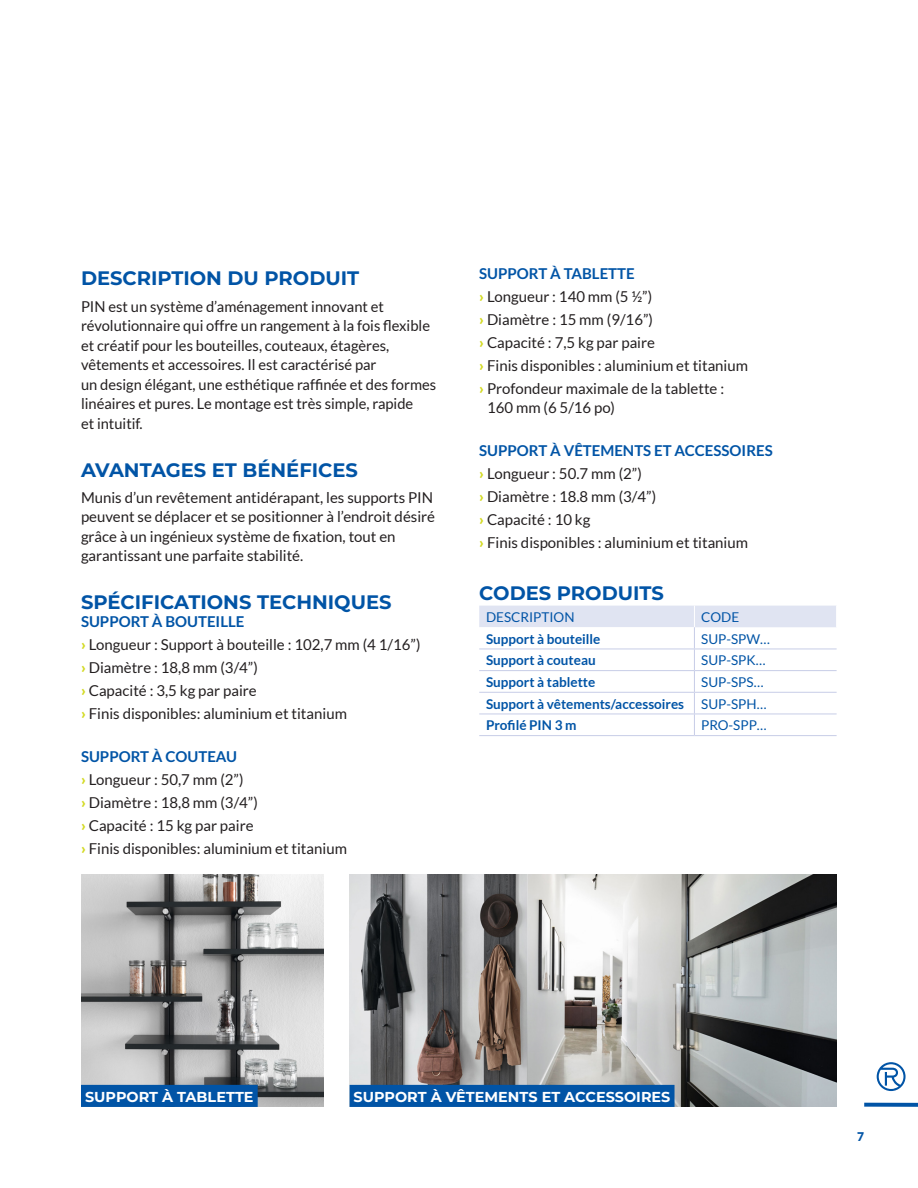
<style>
.page{position:relative;width:918px;height:1188px;background:#fff}
.page>*{position:absolute;margin:0;border:0;box-sizing:border-box;transform-origin:0 0}
.t1{font:700 19.5px "Montserrat";color:#0154a6}
.t2{font:15px/23px "Lato";color:#231f20}
.t3{font:700 14.4px "Montserrat";color:#fff}
.t4{font:700 13.5px "Lato";color:#0154a6}
.t5{font:13.5px "Lato";color:#0154a6}
.t6{font:900 12px "Lato";color:#0154a6}
.s1{font-weight:700;color:#0154a6}
.s2{font-weight:900;color:#d3da24}
</style>
<div class="page">
<svg style="left:864px;top:1103px;width:54px;height:4px"></svg>
<svg style="left:877px;top:1062px;width:29px;height:29px"></svg>
<svg style="left:479px;top:606px;width:358px;height:129px"></svg>
<hr style="left:479px;top:692px;width:215px;height:1px;background:#c7cde7">
<hr style="left:694px;top:692px;width:143px;height:1px;background:#c7cde7">
<hr style="left:479px;top:714px;width:215px;height:1px;background:#c7cde7">
<hr style="left:694px;top:714px;width:143px;height:1px;background:#c7cde7">
<hr style="left:479px;top:735px;width:215px;height:1px;background:#c7cde7">
<hr style="left:694px;top:735px;width:143px;height:1px;background:#c7cde7">
<img style="left:81px;top:875px;width:242px;height:232px">
<img style="left:350px;top:875px;width:487px;height:232px">
<div style="left:81px;top:1085px;width:177px;height:22px;background:#0154a6"></div>
<div style="left:350px;top:1085px;width:325px;height:22px;background:#0154a6"></div>
<h1 class="t1" style="left:81px;top:264px;width:280px">DESCRIPTION DU PRODUIT</h1>
<p class="t2" style="left:81px;top:296px;width:357px;line-height:19.5px">PIN est un système d’aménagement innovant et révolutionnaire qui offre un rangement à la fois flexible et créatif pour les bouteilles, couteaux, étagères, vêtements et accessoires. Il est caractérisé par<br>un design élégant, une esthétique raffinée et des formes linéaires et pures. Le montage est très simple, rapide<br>et intuitif.</p>
<h1 class="t1" style="left:81px;top:456px;width:279px">AVANTAGES ET BÉNÉFICES</h1>
<p class="t2" style="left:81px;top:488px;width:356px;line-height:19.5px">Munis d’un revêtement antidérapant, les supports PIN peuvent se déplacer et se positionner à l’endroit désiré grâce à un ingénieux système de fixation, tout en garantissant une parfaite stabilité.</p>
<h1 class="t1" style="left:81px;top:588px;width:312px">SPÉCIFICATIONS TECHNIQUES</h1>
<p class="t2" style="left:81px;top:610px;width:341px"><span class="s1">SUPPORT À BOUTEILLE<br></span><span class="s2">›</span> Longueur : Support à bouteille : 102,7 mm (4 1/16”) <span class="s2">›</span> Diamètre : 18,8 mm (3/4”)<br><span class="s2">›</span> Capacité : 3,5 kg par paire<br><span class="s2">›</span> Finis disponibles: aluminium et titanium</p>
<p class="t2" style="left:81px;top:745px;width:267px"><span class="s1">SUPPORT À COUTEAU<br></span><span class="s2">›</span> Longueur : 50,7 mm (2”)<br><span class="s2">›</span> Diamètre : 18,8 mm (3/4”)<br><span class="s2">›</span> Capacité : 15 kg par paire<br><span class="s2">›</span> Finis disponibles: aluminium et titanium</p>
<p class="t2" style="left:479px;top:261px;width:270px"><span class="s1">SUPPORT À TABLETTE<br></span><span class="s2">›</span> Longueur : 140 mm (5 ½”)<br><span class="s2">›</span> Diamètre : 15 mm (9/16”)<br><span class="s2">›</span> Capacité : 7,5 kg par paire<br><span class="s2">›</span> Finis disponibles : aluminium et titanium <span class="s2">›</span> Profondeur maximale de la tablette :</p>
<p class="t2" style="left:487px;top:396px;width:130px">160 mm (6 5/16 po)</p>
<p class="t2" style="left:479px;top:439px;width:295px"><span class="s1">SUPPORT À VÊTEMENTS ET ACCESSOIRES </span><span class="s2">›</span> Longueur : 50.7 mm (2”)<br><span class="s2">›</span> Diamètre : 18.8 mm (3/4”)<br><span class="s2">›</span> Capacité : 10 kg<br><span class="s2">›</span> Finis disponibles : aluminium et titanium</p>
<h1 class="t1" style="left:479px;top:579px;width:186px">CODES PRODUITS</h1>
<p class="t5" style="left:486px;top:609px;width:90px">DESCRIPTION</p>
<p class="t5" style="left:701px;top:609px;width:40px">CODE</p>
<p class="t4" style="left:486px;top:631px;width:116px">Support à bouteille</p>
<p class="t5" style="left:701px;top:631px;width:70px">SUP-SPW…</p>
<p class="t4" style="left:486px;top:653px;width:111px">Support à couteau</p>
<p class="t5" style="left:701px;top:653px;width:66px">SUP-SPK…</p>
<p class="t4" style="left:486px;top:674px;width:111px">Support à tablette</p>
<p class="t5" style="left:701px;top:674px;width:64px">SUP-SPS…</p>
<p class="t4" style="left:486px;top:696px;width:200px">Support à vêtements/accessoires</p>
<p class="t5" style="left:701px;top:696px;width:67px">SUP-SPH…</p>
<p class="t4" style="left:486px;top:718px;width:92px">Profilé PIN 3 m</p>
<p class="t5" style="left:701px;top:718px;width:67px">PRO-SPP…</p>
<p class="t3" style="left:85px;top:1086px;width:170px">SUPPORT À TABLETTE</p>
<p class="t3" style="left:354px;top:1086px;width:318px">SUPPORT À VÊTEMENTS ET ACCESSOIRES</p>
<p class="t6" style="left:857px;top:1130px;width:8px">7</p>
</div>
